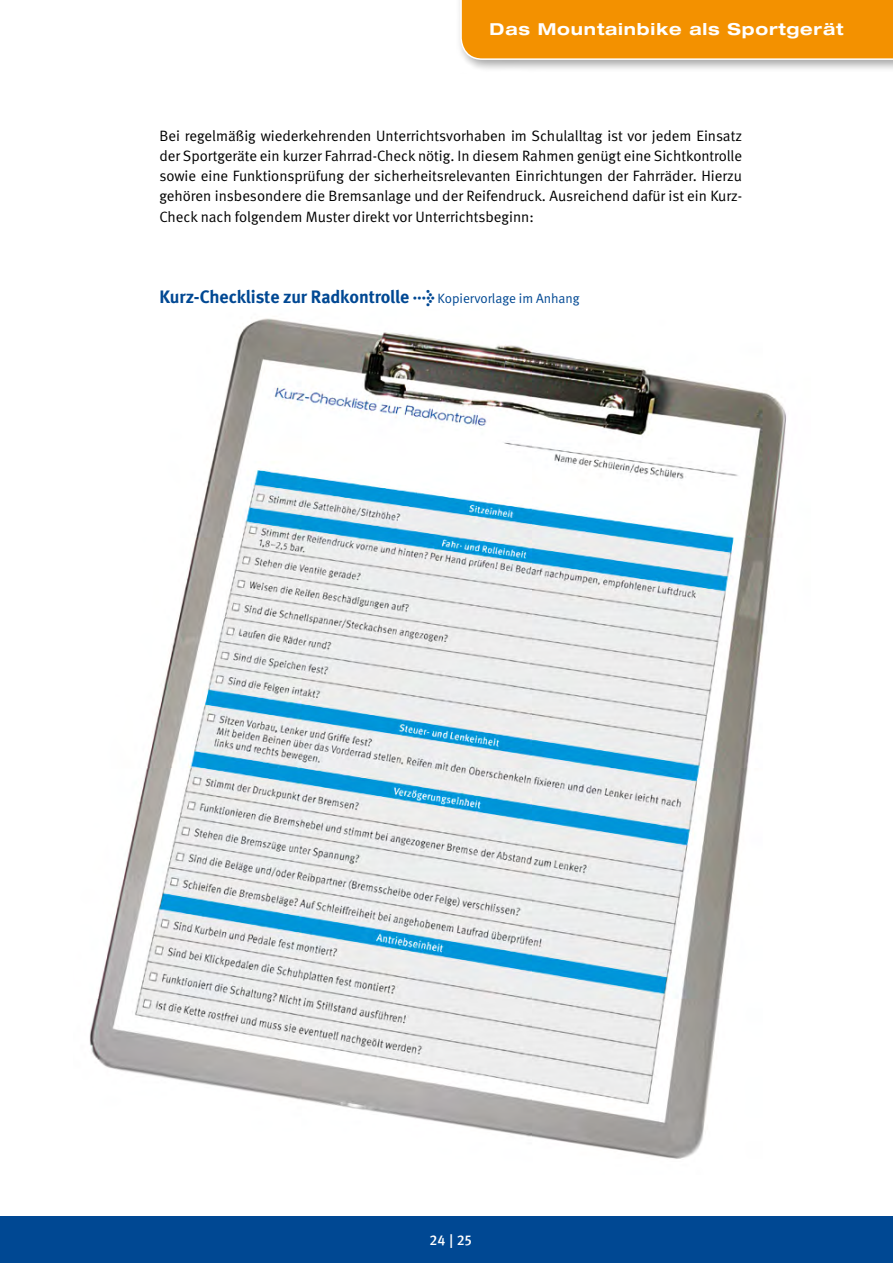
<style>
.page{position:relative;width:893px;height:1263px;background:#fff}
.page>*{position:absolute;margin:0;border:0;box-sizing:border-box;transform-origin:0 0}
.t1{font:700 18px "DGUV Meta";letter-spacing:-.005em;color:#004893}
.t2{font:700 expanded 16.5px "Helvetica Neue";letter-spacing:.05em;color:#fff}
.Fließtext_normal{font:15px/20.2px "DGUV Meta";color:#000;text-align:justify}
.Seitenzahl{font:500 14.25px "DGUV Meta";color:#fff}
.Fußnote{font:13.5px "DGUV Meta";color:#004893}
.s1{font-weight:700;font-size:18px}
</style>
<div class="page">
<div style="left:0;top:1216px;width:893px;height:47px;background:#004893"></div>
<div style="left:456px;top:0;width:437px;height:73px;background:#000;opacity:.35"></div>
<div style="left:460px;top:0;width:433px;height:60px;background:#f39100"></div>
<img style="left:89px;top:318px;width:698px;height:841px">
<p class="t2" style="left:490px;top:19px;width:355px">Das Mountainbike als Sportgerät</p>
<p class="Fließtext_normal" style="left:159px;top:126px;width:584px">Bei regelmäßig wiederkehrenden Unterrichtsvorhaben im Schulalltag ist vor jedem Einsatz der Sportgeräte ein kurzer Fahrrad-Check nötig. In diesem Rahmen genügt eine Sichtkontrolle sowie eine Funktionsprüfung der sicherheitsrelevanten Einrichtungen der Fahrräder. Hierzu gehören insbesondere die Bremsanlage und der Reifendruck. Ausreichend dafür ist ein Kurz-Check nach folgendem Muster direkt vor Unterrichtsbeginn:</p>
<p class="t1" style="left:159px;top:286px;width:251px">Kurz-Checkliste zur Radkontrolle</p>
<p class="Fußnote" style="left:413px;top:290px;width:168px"><span class="s1">→</span> Kopiervorlage im Anhang</p>
<p class="Seitenzahl" style="left:429px;top:1232px;width:44px">24 | 25</p>
</div>
